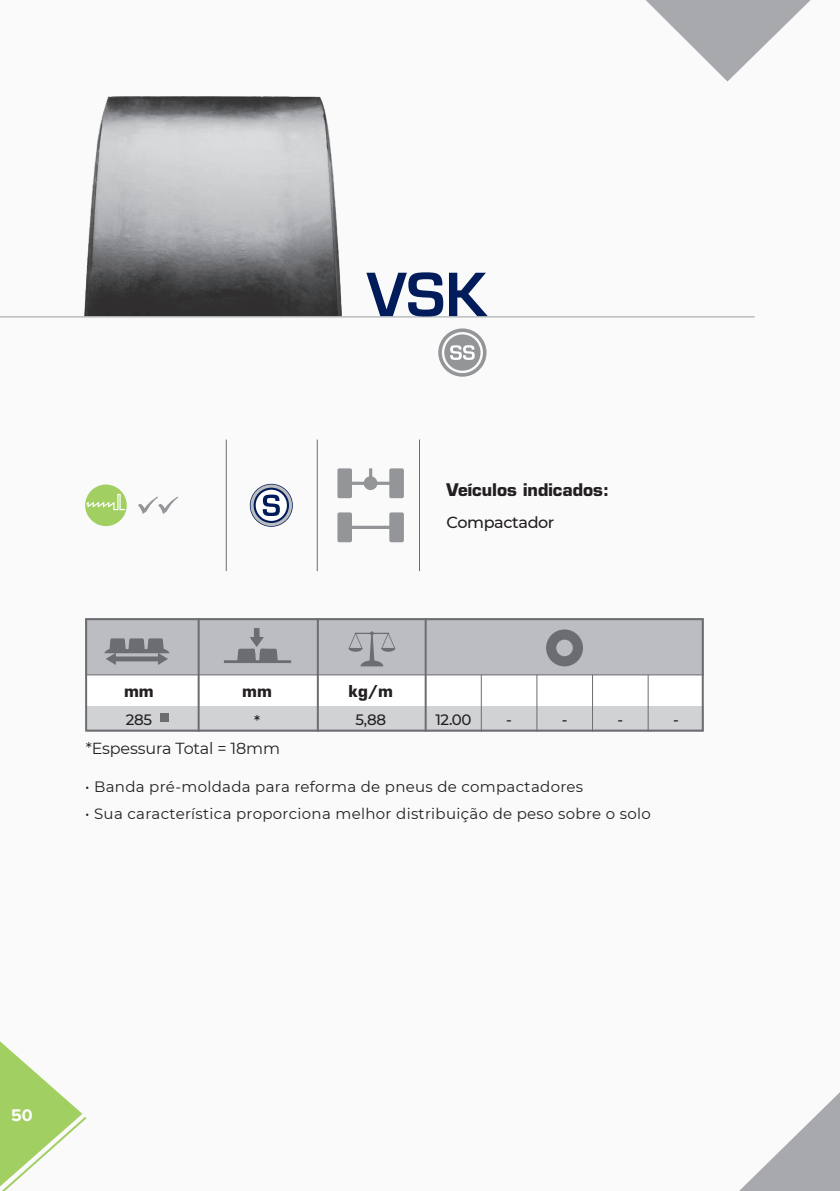
<style>
.page{position:relative;width:840px;height:1191px;background:#fff}
.page>*{position:absolute;margin:0;border:0;box-sizing:border-box;transform-origin:0 0}
.t1{font:600 57.8px "Eurostile LT Std";color:#011b5b}
.t2{font:700 17.4px "Proxima Nova";color:#fff}
.t3{font:700 17px "Eurostile LT Std";color:#231f20}
.t4{font:16px "Montserrat";letter-spacing:-.01em;color:#231f20}
.t5{font:500 16px "Montserrat";letter-spacing:-.025em;color:#231f20}
.t6{font:700 16px "Eurostile LT Std";color:#231f20}
.t7{font:15px "Montserrat";letter-spacing:.02em;color:#231f20}
.t8{font:500 15px "Montserrat";letter-spacing:-.025em;color:#231f20}
</style>
<div class="page">
<div style="left:0;top:0;width:839px;height:1191px;background:#fafafa"></div>
<svg style="left:0;top:1041px;width:87px;height:150px"></svg>
<img style="left:84px;top:96px;width:257px;height:220px">
<div style="left:87px;top:675px;width:616px;height:56px;background:#fff"></div>
<div style="left:87px;top:706px;width:616px;height:25px;background:#d1d2d4"></div>
<div style="left:85px;top:618px;width:618px;height:57px;background:#bcbdc0"></div>
<hr style="left:197px;top:618px;width:2px;height:113px;background:#6c6d70">
<div style="left:85px;top:618px;width:618px;height:113px;border:2px solid #6c6d70"></div>
<hr style="left:86px;top:674px;width:617px;height:1px;background:#6c6d70">
<hr style="left:316px;top:618px;width:2px;height:113px;background:#6c6d70">
<hr style="left:424px;top:618px;width:2px;height:113px;background:#6c6d70">
<hr style="left:480px;top:675px;width:1px;height:56px;background:#6c6d70">
<hr style="left:536px;top:675px;width:1px;height:56px;background:#6c6d70">
<hr style="left:591px;top:675px;width:1px;height:56px;background:#6c6d70">
<hr style="left:647px;top:675px;width:1px;height:56px;background:#6c6d70">
<svg style="left:104px;top:638px;width:65px;height:27px"></svg>
<svg style="left:224px;top:628px;width:67px;height:35px"></svg>
<svg style="left:250px;top:636px;width:14px;height:19px"></svg>
<svg style="left:348px;top:631px;width:47px;height:35px"></svg>
<svg style="left:546px;top:629px;width:36px;height:37px"></svg>
<div style="left:160px;top:713px;width:9px;height:8px;background:#6c6d70"></div>
<hr style="left:0;top:316px;width:754px;height:1px;background:#bcbdc0">
<hr style="left:316px;top:439px;width:1px;height:132px;background:#6c6d70">
<hr style="left:419px;top:439px;width:1px;height:132px;background:#6c6d70">
<hr style="left:226px;top:439px;width:1px;height:132px;background:#6c6d70">
<svg style="left:138px;top:496px;width:40px;height:18px"></svg>
<svg style="left:337px;top:468px;width:66px;height:30px"></svg>
<svg style="left:337px;top:512px;width:66px;height:30px"></svg>
<svg style="left:85px;top:484px;width:42px;height:42px"></svg>
<svg style="left:250px;top:484px;width:42px;height:42px"></svg>
<svg style="left:739px;top:1093px;width:100px;height:98px"></svg>
<svg style="left:646px;top:0;width:164px;height:82px"></svg>
<svg style="left:438px;top:328px;width:48px;height:49px"></svg>
<h1 class="t1" style="left:367px;top:259px;width:121px">VSK</h1>
<p class="t6" style="left:124px;top:681px;width:31px">mm</p>
<p class="t6" style="left:242px;top:681px;width:31px">mm</p>
<p class="t8" style="left:126px;top:709px;width:28px">285</p>
<p class="t8" style="left:254px;top:710px;width:7px">*</p>
<p class="t4" style="left:86px;top:737px;width:195px">*Espessura Total = 18mm</p>
<p class="t3" style="left:446px;top:479px;width:164px">Veículos indicados:</p>
<p class="t5" style="left:446px;top:510px;width:109px">Compactador</p>
<p class="t6" style="left:348px;top:681px;width:46px">kg/m</p>
<p class="t8" style="left:355px;top:709px;width:32px">5,88</p>
<p class="t8" style="left:435px;top:708px;width:38px">12.00</p>
<p class="t8" style="left:506px;top:708px;width:7px">-</p>
<p class="t8" style="left:561px;top:708px;width:7px">-</p>
<p class="t8" style="left:617px;top:708px;width:7px">-</p>
<p class="t8" style="left:672px;top:708px;width:7px">-</p>
<p class="t7" style="left:85px;top:776px;width:499px">• Banda pré-moldada para reforma de pneus de compactadores</p>
<p class="t7" style="left:85px;top:803px;width:567px">• Sua característica proporciona melhor distribuição de peso sobre o solo</p>
<p class="t2" style="left:11px;top:1105px;width:23px">50</p>
</div>
